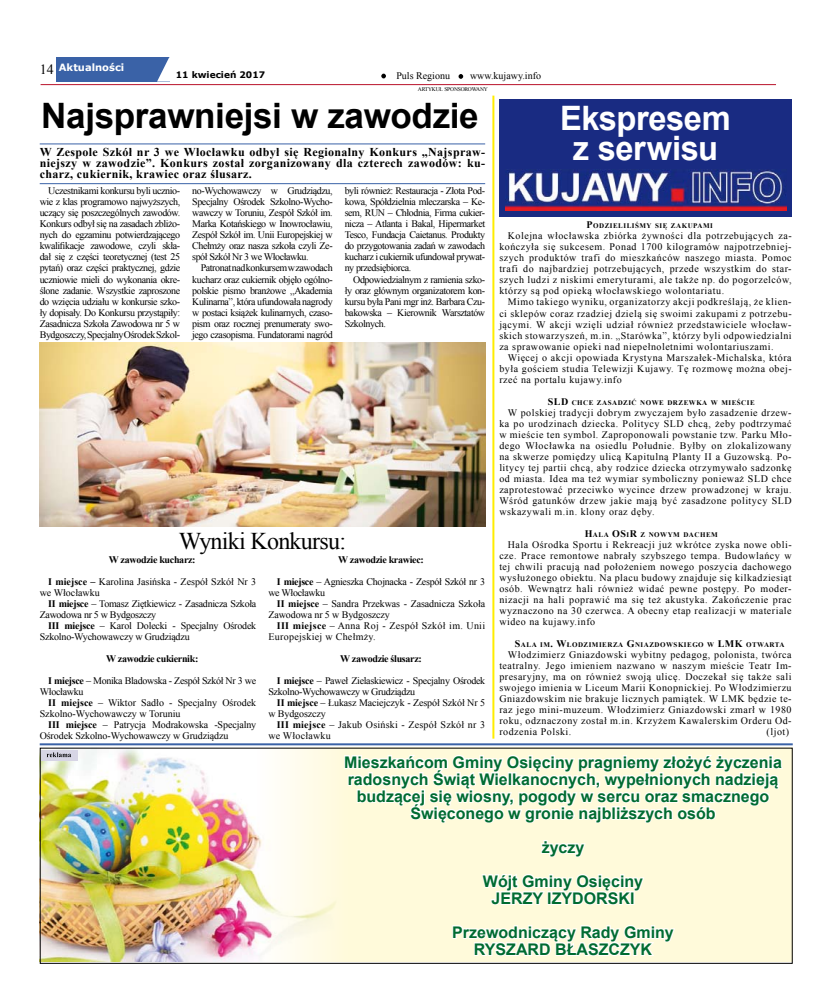
<style>
.page{position:relative;width:820px;height:993px;background:#fff}
.page>*{position:absolute;margin:0;border:0;box-sizing:border-box;transform-origin:0 0}
.t1{font:700 35px "Arial";letter-spacing:-.01em;color:#000}
.t2{font:700 33.6px/30.3px "Arial";letter-spacing:-.01em;color:#fff;text-align:center}
.t3{font:24px "Times New Roman";letter-spacing:-.03em;color:#000}
.t4{font:700 16px/17px "Arial";color:#006b31;text-align:center}
.t5{font:700 12px/11px "Times New Roman";letter-spacing:.03em;color:#000;text-align:justify}
.t6{font:10px/11px "Times New Roman";letter-spacing:-.01em;color:#000;text-align:justify}
.t7{font:10px/11px "Times New Roman";letter-spacing:-.03em;color:#000}
.t8{font:700 10px "Times New Roman";letter-spacing:-.03em;color:#000}
.t9{font:10px/11px "Times New Roman";letter-spacing:.03em;color:#000}
.t10{font:10px/11px "Times New Roman";letter-spacing:.02em;color:#000}
.t11{font:700 10px "Verdana";color:#fff}
.t12{font:700 10px "Times New Roman";color:#000}
.t13{font:700 9px "Verdana";color:#000}
.t14{font:700 7px "Times New Roman";letter-spacing:.07em;color:#000}
.t15{font:5.6px "Times New Roman";letter-spacing:-.045em;color:#000}
.s1{font-family:"Times New Roman";font-weight:400;font-size:14px;color:#000}
.s2{font-weight:700}
.s3{font-size:10px}
</style>
<div class="page">
<hr style="left:41px;top:84px;width:734px;height:1px;background:#b9132b">
<div style="left:56px;top:57px;width:113px;height:24px;background:#3a62a7"></div>
<svg style="left:157px;top:57px;width:13px;height:24px"></svg>
<svg style="left:381px;top:74px;width:5px;height:4px"></svg>
<svg style="left:458px;top:74px;width:5px;height:5px"></svg>
<div style="left:40px;top:747px;width:752px;height:214px;background:#fffada"></div>
<img style="left:42px;top:749px;width:292px;height:212px">
<svg style="left:343px;top:745px;width:441px;height:78px"></svg>
<svg style="left:482px;top:840px;width:162px;height:65px"></svg>
<div style="left:630px;top:890px;width:4px;height:14px;border:2px solid #fff"></div>
<svg style="left:452px;top:925px;width:223px;height:31px"></svg>
<hr style="left:40px;top:183px;width:445px;height:1px;background:#3a62a7">
<hr style="left:40px;top:143px;width:445px;height:1px;background:#3a62a7">
<img style="left:40px;top:342px;width:445px;height:184px">
<div style="left:499px;top:99px;width:292px;height:117px;background:#192b82"></div>
<img style="left:505px;top:169px;width:281px;height:41px">
<hr style="left:492px;top:96px;width:2px;height:642px;background:#ffed00">
<hr style="left:40px;top:743px;width:752px;height:2px;background:#3a62a7">
<div style="left:42px;top:749px;width:36px;height:11px;background:#d7d5e5"></div>
<svg style="left:47px;top:752px;width:24px;height:5px"></svg>
<p class="t11" style="left:40px;top:61px;width:86px"><span class="s1">14</span> Aktualności</p>
<p class="t13" style="left:176px;top:69px;width:91px">11 kwiecień 2017</p>
<p class="t6" style="left:396px;top:70px;width:55px">Puls Regionu</p>
<p class="t6" style="left:470px;top:70px;width:72px">www.kujawy.info</p>
<p class="t15" style="left:418px;top:86px;width:71px">ARTYKUŁ SPONSOROWANY</p>
<h1 class="t1" style="left:41px;top:92px;width:439px">Najsprawniejsi w zawodzie</h1>
<p class="t5" style="left:40px;top:146px;width:447px">W Zespole Szkół nr 3 we Włocławku odbył się Regionalny Konkurs „Najspraw&shy;niejszy w zawodzie”. Konkurs został zorganizowany dla czterech zawodów: ku&shy;charz, cukiernik, krawiec oraz ślusarz.</p>
<h2 class="t2" style="left:560px;top:104px;width:172px">Ekspresem z serwisu</h2>
<p class="t6" style="left:40px;top:185px;width:142px;text-indent:8px">Uczestnikami konkursu byli ucznio&shy;wie z klas programowo najwyższych, uczący się poszczególnych zawodów.<br>Konkurs odbył się na zasadach zbliżo&shy;nych do egzaminu potwierdzającego kwalifikacje zawodowe, czyli skła&shy;dał się z części teoretycznej (test 25 pytań) oraz części praktycznej, gdzie uczniowie mieli do wykonania okre&shy;ślone zadanie. Wszystkie zaproszone do wzięcia udziału w konkursie szko&shy;ły dopisały. Do Konkursu przystąpiły:<br>Zasadnicza Szkoła Zawodowa nr 5 w Bydgoszczy, Specjalny Ośrodek Szkol-</p>
<p class="t6" style="left:192px;top:185px;width:142px">no-Wychowawczy w Grudziądzu, Specjalny Ośrodek Szkolno-Wycho&shy;wawczy w Toruniu, Zespół Szkół im.<br>Marka Kotańskiego w Inowrocławiu, Zespół Szkół im. Unii Europejskiej w Chełmży oraz nasza szkoła czyli Ze&shy;spół Szkół Nr 3 we Włocławku.</p>
<p class="t6" style="left:192px;top:262px;width:142px;text-indent:8px">Patronat nad konkursem w zawodach kucharz oraz cukiernik objęło ogólno&shy;polskie pismo branżowe „Akademia Kulinarna”, która ufundowała nagrody w postaci książek kulinarnych, czaso&shy;pism oraz rocznej prenumeraty swo&shy;jego czasopisma. Fundatorami nagród</p>
<p class="t6" style="left:344px;top:185px;width:142px">byli również: Restauracja - Złota Pod&shy;kowa, Spółdzielnia mleczarska – Ke&shy;sem, RUN – Chłodnia, Firma cukier&shy;nicza – Atlanta i Bakal, Hipermarket Tesco, Fundacja Caietanus. Produkty do przygotowania zadań w zawodach kucharz i cukiernik ufundował prywat&shy;ny przedsiębiorca.</p>
<p class="t6" style="left:344px;top:273px;width:142px;text-indent:8px">Odpowiedzialnym z ramienia szko&shy;ły oraz głównym organizatorem kon&shy;kursu była Pani mgr inż. Barbara Czu&shy;bakowska – Kierownik Warsztatów Szkolnych.</p>
<h3 class="t3" style="left:179px;top:524px;width:169px">Wyniki Konkursu:</h3>
<p class="t8" style="left:338px;top:552px;width:87px">W zawodzie krawiec:</p>
<p class="t7" style="left:268px;top:575px;width:218px;text-indent:9px"><span class="s2">I miejsce</span> – Agnieszka Chojnacka - Zespół Szkół nr 3 we Włocławku</p>
<p class="t6" style="left:268px;top:597px;width:218px;text-indent:9px"><span class="s2">II miejsce</span> – Sandra Przekwas - Zasadnicza Szkoła<br>Zawodowa nr 5 w Bydgoszczy</p>
<p class="t9" style="left:268px;top:619px;width:218px;text-indent:9px"><span class="s2">III miejsce</span> – Anna Roj - Zespół Szkół im. Unii<br>Europejskiej w Chełmży.</p>
<p class="t8" style="left:340px;top:651px;width:83px">W zawodzie ślusarz:</p>
<p class="t7" style="left:268px;top:674px;width:218px;text-indent:8px"><span class="s2">I miejsce</span> – Paweł Zielaskiewicz - Specjalny Ośrodek<br>Szkolno-Wychowawczy w Grudziądzu</p>
<p class="t6" style="left:268px;top:696px;width:218px;text-indent:8px"><span class="s2">II miejsce</span> – Łukasz Maciejczyk - Zespół Szkół Nr 5 w Bydgoszczy</p>
<p class="t10" style="left:268px;top:718px;width:218px;text-indent:8px"><span class="s2">III miejsce</span> – Jakub Osiński - Zespół Szkół nr 3 we Włocławku</p>
<p class="t8" style="left:109px;top:552px;width:88px">W zawodzie kucharz:</p>
<p class="t6" style="left:40px;top:575px;width:218px;text-indent:8px"><span class="s2">I miejsce –</span> Karolina Jasińska - Zespół Szkół Nr 3 we Włocławku</p>
<p class="t7" style="left:40px;top:597px;width:218px;text-indent:8px"><span class="s2">II miejsce</span> – Tomasz Ziętkiewicz - Zasadnicza Szkoła<br>Zawodowa nr 5 w Bydgoszczy</p>
<p class="t6" style="left:40px;top:619px;width:218px;text-indent:8px"><span class="s2">III miejsce</span> – Karol Dolecki - Specjalny Ośrodek<br>Szkolno-Wychowawczy w Grudziądzu</p>
<p class="t8" style="left:106px;top:651px;width:94px">W zawodzie cukiernik:</p>
<p class="t7" style="left:40px;top:674px;width:218px;text-indent:8px"><span class="s2">I miejsce</span> – Monika Bladowska - Zespół Szkół Nr 3 we<br>Włocławku</p>
<p class="t6" style="left:40px;top:696px;width:218px;text-indent:9px"><span class="s2">II miejsce</span> – Wiktor Sadło - Specjalny Ośrodek<br>Szkolno-Wychowawczy w Toruniu</p>
<p class="t6" style="left:40px;top:718px;width:218px;text-indent:8px"><span class="s2">III miejsce</span> – Patrycja Modrakowska -Specjalny<br>Ośrodek Szkolno-Wychowawczy w Grudziądzu</p>
<p class="t14" style="left:586px;top:221px;width:128px"><span class="s3">P</span>ODZIELILIŚMY SIĘ ZAKUPAMI</p>
<p class="t6" style="left:499px;top:230px;width:294px;text-indent:8px">Kolejna włocławska zbiórka żywności dla potrzebujących za&shy;kończyła się sukcesem. Ponad 1700 kilogramów najpotrzebniej&shy;szych produktów trafi do mieszkańców naszego miasta. Pomoc trafi do najbardziej potrzebujących, przede wszystkim do star&shy;szych ludzi z niskimi emeryturami, ale także np. do pogorzelców, którzy są pod opieką włocławskiego wolontariatu.</p>
<p class="t6" style="left:499px;top:296px;width:294px;text-indent:8px">Mimo takiego wyniku, organizatorzy akcji podkreślają, że klien&shy;ci sklepów coraz rzadziej dzielą się swoimi zakupami z potrzebu&shy;jącymi. W akcji wzięli udział również przedstawiciele włocław&shy;skich stowarzyszeń, m.in. „Starówka”, którzy byli odpowiedzialni za sprawowanie opieki nad niepełnoletnimi wolontariuszami.</p>
<p class="t6" style="left:499px;top:351px;width:294px;text-indent:8px">Więcej o akcji opowiada Krystyna Marszałek-Michalska, która była gościem studia Telewizji Kujawy. Tę rozmowę można obej&shy;rzeć na portalu kujawy.info</p>
<p class="t12" style="left:547px;top:394px;width:8px">SLD</p>
<p class="t14" style="left:571px;top:397px;width:184px">CHCE ZASADZIĆ NOWE DRZEWKA W MIEŚCIE</p>
<p class="t6" style="left:499px;top:406px;width:294px;text-indent:8px">W polskiej tradycji dobrym zwyczajem było zasadzenie drzew&shy;ka po urodzinach dziecka. Politycy SLD chcą, żeby podtrzymać w mieście ten symbol. Zaproponowali powstanie tzw. Parku Mło&shy;dego Włocławka na osiedlu Południe. Byłby on zlokalizowany na skwerze pomiędzy ulicą Kapitulną Planty II a Guzowską. Po&shy;litycy tej partii chcą, aby rodzice dziecka otrzymywało sadzonkę od miasta. Idea ma też wymiar symboliczny ponieważ SLD chce zaprotestować przeciwko wycince drzew prowadzonej w kraju.<br>Wśród gatunków drzew jakie mają być zasadzone politycy SLD wskazywali m.in. klony oraz dęby.</p>
<p class="t14" style="left:584px;top:529px;width:135px"><span class="s3">H</span>ALA <span class="s3">OS</span>I<span class="s3">R</span> Z NOWYM DACHEM</p>
<p class="t6" style="left:499px;top:538px;width:294px;text-indent:8px">Hala Ośrodka Sportu i Rekreacji już wkrótce zyska nowe obli&shy;cze. Prace remontowe nabrały szybszego tempa. Budowlańcy w tej chwili pracują nad położeniem nowego poszycia dachowego wysłużonego obiektu. Na placu budowy znajduje się kilkadziesiąt osób. Wewnątrz hali również widać pewne postępy. Po moder&shy;nizacji na hali poprawić ma się też akustyka. Zakończenie prac wyznaczono na 30 czerwca. A obecny etap realizacji w materiale wideo na kujawy.info</p>
<p class="t14" style="left:514px;top:639px;width:213px"><span class="s3">S</span>ALA IM<span class="s3">. W</span>ŁODZIMIERZA <span class="s3">G</span>NIAZDOWSKIEGO W <span class="s3">LMK</span></p>
<p class="t14" style="left:745px;top:639px;width:40px">OTWARTA</p>
<p class="t6" style="left:499px;top:648px;width:293px;text-indent:8px">Włodzimierz Gniazdowski wybitny pedagog, polonista, twórca teatralny. Jego imieniem nazwano w naszym mieście Teatr Im&shy;presaryjny, ma on również swoją ulicę. Doczekał się także sali swojego imienia w Liceum Marii Konopnickiej. Po Włodzimierzu Gniazdowskim nie brakuje licznych pamiątek. W LMK będzie te&shy;raz jego mini-muzeum. Włodzimierz Gniazdowski zmarł w 1980 roku, odznaczony został m.in. Krzyżem Kawalerskim Orderu Od&shy;rodzenia Polski.</p>
<p class="t6" style="left:766px;top:725px;width:24px">(ljot)</p>
<h3 class="t4" style="left:344px;top:753px;width:439px">Mieszkańcom Gminy Osięciny pragniemy złożyć życzenia radosnych Świąt Wielkanocnych, wypełnionych nadzieją budzącej się wiosny, pogody w sercu oraz smacznego Święconego w gronie najbliższych osób</h3>
<h3 class="t4" style="left:482px;top:830px;width:162px;line-height:34px">życzy<br>Wójt Gminy Osięciny</h3>
<h3 class="t4" style="left:452px;top:881px;width:223px;line-height:34px">JERZY IZYDORSKI<br>Przewodniczący Rady Gminy</h3>
<h3 class="t4" style="left:473px;top:940px;width:180px">RYSZARD BŁASZCZYK</h3>
</div>
